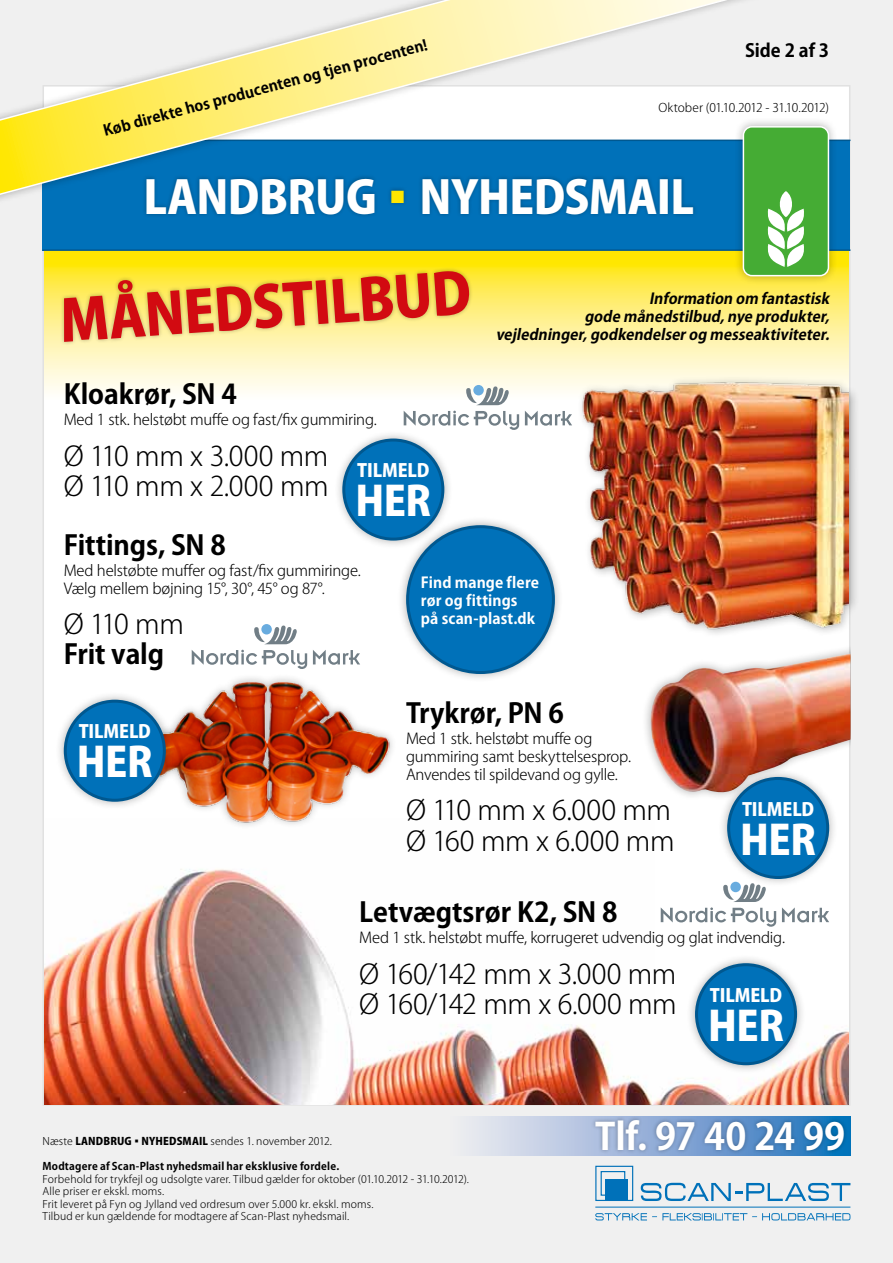
<style>
.page{position:relative;width:893px;height:1263px;background:#f0f0f0}
.page>*{position:absolute;margin:0;border:0;box-sizing:border-box;transform-origin:0 0}
.t1{font:800 56.25px "Koz Go Pro";color:#d20a11}
.t2{font:800 45px "Koz Go Pro";letter-spacing:-.015em;color:#fff}
.t3{font:800 40.5px "Koz Go Pro";letter-spacing:-.01em;color:#fff}
.t4{font:700 36.75px "Koz Go Pro";letter-spacing:-.005em;color:#fff}
.t5{font:300 27px/30px "Koz Go Pro";letter-spacing:-.015em;color:#000}
.t6{font:700 27px "Koz Go Pro";letter-spacing:-.005em;color:#000}
.t7{font:800 18px "Koz Go Pro";letter-spacing:-.01em;color:#fff}
.t8{font:700 18px "Koz Go Pro";letter-spacing:-.005em;color:#000}
.t9{font:300 15px/18px "Koz Go Pro";letter-spacing:-.015em;color:#000}
.t10{font:italic 700 15px/18px "Koz Go Pro";color:#000;text-align:right}
.t11{font:700 15px/18px "Koz Go Pro";letter-spacing:.005em;color:#fff}
.t12{font:700 15px "Koz Go Pro";color:#000}
.t13{font:300 12px "Koz Go Pro";letter-spacing:-.025em;color:#000}
.t14{font:300 10.5px/12.6px "Koz Go Pro";letter-spacing:.01em;color:#000}
.t15{font:700 10.5px "Koz Go Pro";letter-spacing:.02em;color:#000}
.s1{font-weight:300;color:#ffe600}
.s2{font-weight:800}
</style>
<div class="page">
<div style="left:43px;top:85px;width:807px;height:1021px;background:#fff;border:2px solid #e1e1e1"></div>
<div style="left:43px;top:140px;width:807px;height:111px;background:#0071b9"></div>
<hr style="left:595px;top:1206px;width:255px;height:1px;background:#0071b9">
<svg style="left:641px;top:1183px;width:209px;height:18px"></svg>
<svg style="left:595px;top:1213px;width:255px;height:7px"></svg>
<div style="left:595px;top:1166px;width:38px;height:35px;border:1px solid #0071b9"></div>
<div style="left:601px;top:1171px;width:24px;height:25px;border:1px solid #0071b9"></div>
<div style="left:606px;top:1179px;width:22px;height:22px;background:#0071b9"></div>
<hr style="left:43px;top:140px;width:807px;height:1px;background:#005890">
<div style="left:0;top:0;width:807px;height:221px;background:#000;opacity:.3"></div>
<svg style="left:0;top:0;width:800px;height:213px"></svg>
<svg style="left:44px;top:251px;width:805px;height:149px;background:#fff290"></svg>
<div style="left:59px;top:267px;width:414px;height:79px;background:#000;opacity:.3"></div>
<div style="left:576px;top:376px;width:283px;height:262px;background:#000;opacity:.3"></div>
<img style="left:577px;top:362px;width:272px;height:276px">
<div style="left:641px;top:637px;width:209px;height:164px;background:#fff"></div>
<img style="left:648px;top:654px;width:202px;height:142px">
<svg style="left:254px;top:625px;width:43px;height:19px"></svg>
<div style="left:261px;top:624px;width:11px;height:10px;background:#69acdf;border-radius:50%"></div>
<svg style="left:192px;top:650px;width:115px;height:5px"></svg>
<svg style="left:313px;top:650px;width:47px;height:5px"></svg>
<div style="left:397px;top:516px;width:167px;height:167px;background:#000;opacity:.3"></div>
<div style="left:408px;top:527px;width:145px;height:145px;background:#0071b9;border-radius:50%"></div>
<div style="left:406px;top:525px;width:149px;height:149px;border:3px solid #005890;border-radius:50%"></div>
<hr style="left:43px;top:249px;width:807px;height:2px;background:#005890">
<div style="left:734px;top:117px;width:104px;height:169px;background:#000;opacity:.3"></div>
<div style="left:743px;top:127px;width:85px;height:149px;background:#45ac34;border-radius:9px"></div>
<div style="left:743px;top:126px;width:86px;height:150px;border:2px solid #fff;border-radius:9px"></div>
<svg style="left:767px;top:191px;width:37px;height:76px"></svg>
<img style="left:44px;top:819px;width:609px;height:285px">
<svg style="left:661px;top:888px;width:115px;height:39px"></svg>
<svg style="left:782px;top:907px;width:47px;height:15px"></svg>
<img style="left:133px;top:655px;width:264px;height:198px">
<svg style="left:466px;top:386px;width:43px;height:19px"></svg>
<div style="left:473px;top:385px;width:11px;height:10px;background:#69acdf;border-radius:50%"></div>
<svg style="left:404px;top:411px;width:115px;height:19px"></svg>
<svg style="left:525px;top:411px;width:47px;height:15px"></svg>
<svg style="left:474px;top:1116px;width:376px;height:39px;background:#c8d3e6"></svg>
<div style="left:592px;top:1116px;width:256px;height:39px;background:#000;opacity:.3"></div>
<img style="left:653px;top:1010px;width:195px;height:94px">
<div style="left:55px;top:690px;width:120px;height:121px;background:#000;opacity:.3"></div>
<div style="left:65px;top:701px;width:99px;height:99px;background:#0071b9;border-radius:50%"></div>
<div style="left:64px;top:700px;width:102px;height:102px;border:3px solid #005890;border-radius:50%"></div>
<div style="left:333px;top:429px;width:120px;height:121px;background:#000;opacity:.3"></div>
<div style="left:344px;top:440px;width:99px;height:99px;background:#0071b9;border-radius:50%"></div>
<div style="left:342px;top:438px;width:102px;height:103px;border:3px solid #005890;border-radius:50%"></div>
<div style="left:718px;top:768px;width:120px;height:120px;background:#000;opacity:.3"></div>
<div style="left:729px;top:778px;width:99px;height:99px;background:#0071b9;border-radius:50%"></div>
<div style="left:727px;top:777px;width:102px;height:102px;border:3px solid #005890;border-radius:50%"></div>
<div style="left:686px;top:954px;width:120px;height:120px;background:#000;opacity:.3"></div>
<div style="left:696px;top:965px;width:99px;height:99px;background:#0071b9;border-radius:50%"></div>
<div style="left:695px;top:963px;width:102px;height:102px;border:3px solid #005890;border-radius:50%"></div>
<h3 class="t12" style="left:101px;top:122px;width:336px;rotate:-15deg">Køb direkte hos producenten og tjen procenten!</h3>
<h3 class="t8" style="left:745px;top:39px;width:85px">Side 2 af 3</h3>
<p class="t13" style="left:658px;top:100px;width:172px">Oktober (01.10.2012 - 31.10.2012)</p>
<h2 class="t2" style="left:143px;top:168px;width:552px">LANDBRUG <span class="s1">▪</span> NYHEDSMAIL</h2>
<h1 class="t1" style="left:57px;top:285px;width:414px;rotate:-4deg">MÅNEDSTILBUD</h1>
<h3 class="t10" style="left:584px;top:291px;width:250px">Information om fantastisk<br>gode månedstilbud,nye produkter,</h3>
<h3 class="t10" style="left:496px;top:327px;width:339px">vejledninger,godkendelserog messeaktiviteter.</h3>
<h3 class="t6" style="left:64px;top:377px;width:175px">Kloakrør, SN 4</h3>
<h3 class="t9" style="left:64px;top:411px;width:315px">Med 1 stk. helstøbt muffe og fast/fix gummiring.</h3>
<h3 class="t5" style="left:64px;top:441px;width:266px">Ø 110 mm x 3.000 mm<br>Ø 110 mm x 2.000 mm</h3>
<h3 class="t6" style="left:64px;top:527px;width:164px">Fittings, SN 8</h3>
<h3 class="t9" style="left:64px;top:561px;width:298px">Med helstøbte muffer og fast/fix gummiringe.<br>Vælg mellem bøjning 15°, 30°, 45° og 87°.</h3>
<h3 class="t5" style="left:64px;top:610px;width:122px">Ø 110 mm</h3>
<h3 class="t6" style="left:64px;top:637px;width:102px">Frit valg</h3>
<h3 class="t7" style="left:357px;top:459px;width:74px">TILMELD</h3>
<h3 class="t3" style="left:355px;top:475px;width:77px">HER</h3>
<h3 class="t11" style="left:421px;top:574px;width:120px">Find mange flere rør og fittings<br>på scan-plast.dk</h3>
<h3 class="t7" style="left:79px;top:720px;width:74px">TILMELD</h3>
<h3 class="t3" style="left:77px;top:736px;width:77px">HER</h3>
<h3 class="t6" style="left:406px;top:696px;width:159px">Trykrør, PN 6</h3>
<h3 class="t9" style="left:406px;top:730px;width:227px">Med 1 stk. helstøbt muffe og gummiring samt beskyttelsesprop.<br>Anvendes til spildevand og gylle.</h3>
<h3 class="t5" style="left:406px;top:796px;width:270px">Ø 110 mm x 6.000 mm<br>Ø 160 mm x 6.000 mm</h3>
<h3 class="t7" style="left:742px;top:797px;width:74px">TILMELD</h3>
<h3 class="t3" style="left:740px;top:813px;width:77px">HER</h3>
<h3 class="t6" style="left:359px;top:895px;width:260px">Letvægtsrør K2, SN 8</h3>
<h3 class="t9" style="left:359px;top:929px;width:427px">Med 1 stk. helstøbt muffe, korrugeret udvendig og glat indvendig.</h3>
<h3 class="t5" style="left:359px;top:959px;width:319px">Ø 160/142 mm x 3.000 mm<br>Ø 160/142 mm x 6.000 mm</h3>
<h3 class="t7" style="left:710px;top:983px;width:74px">TILMELD</h3>
<h3 class="t3" style="left:708px;top:1000px;width:77px">HER</h3>
<p class="t14" style="left:43px;top:1135px;width:291px">Næste <span class="s2">LANDBRUG</span> ▪ <span class="s2">NYHEDSMAIL</span> sendes 1. november 2012.</p>
<p class="t15" style="left:43px;top:1159px;width:298px">Modtagere af Scan-Plast nyhedsmail har eksklusive fordele.</p>
<p class="t14" style="left:43px;top:1172px;width:428px">Forbehold for trykfejl og udsolgte varer. Tilbud gælder for oktober (01.10.2012 - 31.10.2012).<br>Alle priser er ekskl. moms.<br>Frit leveret på Fyn og Jylland ved ordresum over 5.000 kr. ekskl. moms.<br>Tilbud er kun gældende for modtagere af Scan-Plast nyhedsmail.</p>
<h3 class="t4" style="left:595px;top:1113px;width:251px">Tlf. 97 40 24 99</h3>
</div>
